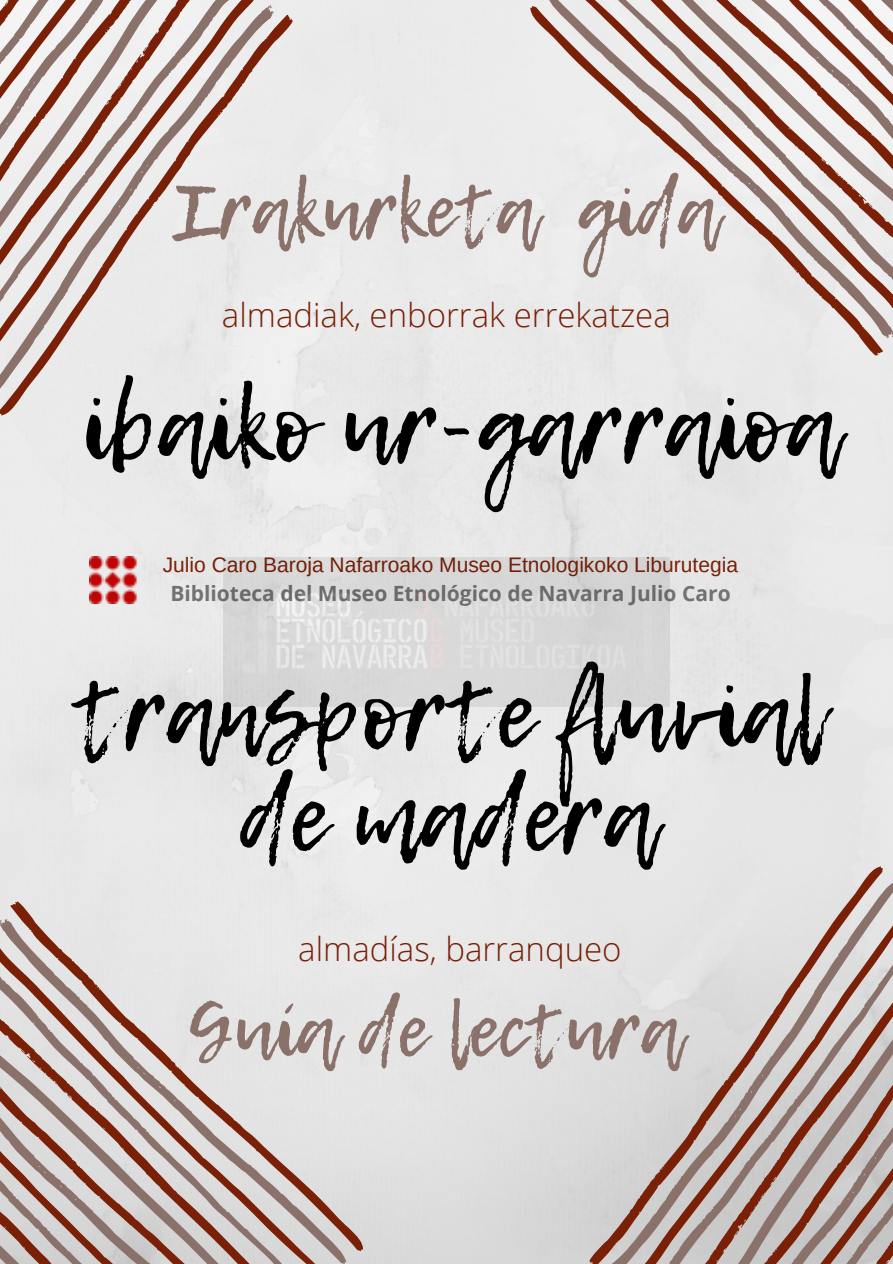
<style>
.page{position:relative;width:893px;height:1264px;background:#fff}
.page>*{position:absolute;margin:0;border:0;box-sizing:border-box;transform-origin:0 0}
.t1{font:96px/103.5px "Lemon Tuesday";color:#000;text-align:center}
.t2{font:75.15px "Lemon Tuesday";color:#8a716a}
.t3{font:300 33px "Open Sans";color:#792007}
.t4{font:21px "Arimo";color:#792007}
.t5{font:700 21px "Open Sans";color:#717273}
</style>
<div class="page">
<div style="left:0;top:0;width:892px;height:1263px;background:#e8e8e8"></div>
<div style="left:526px;top:0;width:362px;height:360px;background:#eaeaea"></div>
<svg style="left:543px;top:0;width:349px;height:343px;background:#e0dad9"></svg>
<svg style="left:618px;top:0;width:274px;height:266px;fill:#ececec"></svg>
<svg style="left:584px;top:863px;width:307px;height:400px;background:#dedcdb"></svg>
<svg style="left:603px;top:878px;width:289px;height:385px;background:#d5cfcd"></svg>
<svg style="left:688px;top:942px;width:204px;height:321px;background:#bbaaa5"></svg>
<svg style="left:5px;top:896px;width:362px;height:362px;background:#e3e1e0"></svg>
<svg style="left:0;top:913px;width:350px;height:350px;background:#dbd5d4"></svg>
<svg style="left:0;top:991px;width:275px;height:272px;background:#c2b1ac"></svg>
<div style="left:0;top:10px;width:297px;height:409px;background:#ebebeb"></div>
<svg style="left:0;top:0;width:279px;height:404px;background:#e0d9d8"></svg>
<svg style="left:0;top:0;width:193px;height:339px;fill:#ebebeb"></svg>
<img style="left:89px;top:556px;width:49px;height:47px">
<img style="left:223px;top:557px;width:446px;height:149px">
<p class="t2" style="left:176px;top:154px;width:543px">Irakurketa gida</p>
<p class="t3" style="left:222px;top:291px;width:450px">almadiak, enborrak errekatzea</p>
<p class="t1" style="left:82px;top:374px;width:757px">ibaiko ur-garraioa</p>
<p class="t4" style="left:163px;top:553px;width:576px">Julio Caro Baroja Nafarroako Museo Etnologikoko Liburutegia</p>
<p class="t5" style="left:170px;top:579px;width:561px">Biblioteca del Museo Etnológico de Navarra Julio Caro</p>
<p class="t1" style="left:71px;top:661px;width:752px">transporte fluvial de madera</p>
<p class="t3" style="left:298px;top:925px;width:325px">almadías, barranqueo</p>
<p class="t2" style="left:188px;top:973px;width:494px">Guía de lectura</p>
</div>
